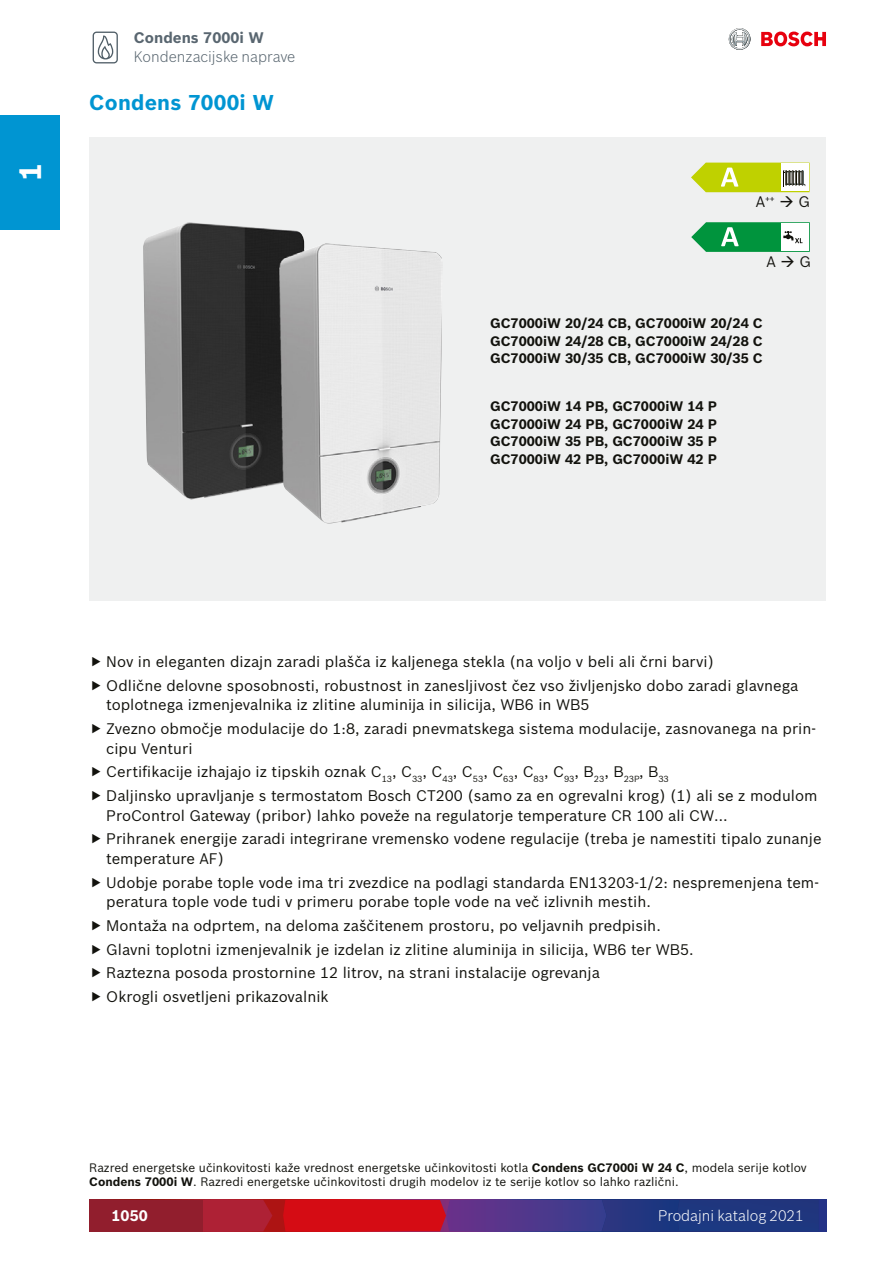
<style>
.page{position:relative;width:893px;height:1263px;background:#fff}
.page>*{position:absolute;margin:0;border:0;box-sizing:border-box;transform-origin:0 0}
.t1{font:700 30px "Bosch Sans";color:#fff}
.Naslov_1{font:700 21px "Bosch Sans";letter-spacing:.01em;color:#0095d2}
.Uvod_nabrajanje{font:15px/19.5px "Bosch Sans";color:#12120d}
.t2{font:300 15px "Bosch Sans";color:#596670}
.t3{font:300 15px "Bosch Sans";color:#fff}
.t4{font:700 15px "Bosch Sans";color:#596670}
.t5{font:700 15px "Bosch Sans";color:#fff}
.Podnaslov{font:700 13.5px "Bosch Sans";color:#12120d}
.Tekst_u_slici{font:12px/14.4px "Bosch Sans";color:#12120d}
.s1{font-weight:700}
</style>
<div class="page">
<svg style="left:729px;top:28px;width:22px;height:22px"></svg>
<svg style="left:761px;top:32px;width:65px;height:14px"></svg>
<div style="left:89px;top:1200px;width:114px;height:31px;background:#911e2d"></div>
<svg style="left:203px;top:1200px;width:623px;height:31px;background:#6d285c"></svg>
<svg style="left:93px;top:32px;width:25px;height:31px"></svg>
<div style="left:0;top:115px;width:60px;height:115px;background:#0095d2"></div>
<div style="left:90px;top:137px;width:736px;height:464px;background:#eff0f0"></div>
<img style="left:143px;top:222px;width:299px;height:302px">
<svg style="left:691px;top:163px;width:119px;height:29px"></svg>
<svg style="left:691px;top:222px;width:119px;height:30px"></svg>
<h1 class="t1" style="left:8px;top:181px;width:20px;rotate:-90deg">1</h1>
<p class="t4" style="left:134px;top:26px;width:132px">Condens 7000i W</p>
<p class="t2" style="left:134px;top:47px;width:163px">Kondenzacijske naprave</p>
<p class="Naslov_1" style="left:89px;top:86px;width:186px">Condens 7000i W</p>
<p class="Uvod_nabrajanje" style="left:756px;top:192px;width:56px">A<sup>++</sup> → G</p>
<p class="Uvod_nabrajanje" style="left:766px;top:252px;width:46px">A → G</p>
<p class="Podnaslov" style="left:490px;top:313px;width:274px">GC7000iW 20/24 CB, GC7000iW 20/24 C</p>
<p class="Podnaslov" style="left:490px;top:331px;width:274px">GC7000iW 24/28 CB, GC7000iW 24/28 C</p>
<p class="Podnaslov" style="left:490px;top:348px;width:274px">GC7000iW 30/35 CB, GC7000iW 30/35 C</p>
<p class="Podnaslov" style="left:490px;top:396px;width:228px">GC7000iW 14 PB, GC7000iW 14 P</p>
<p class="Podnaslov" style="left:490px;top:414px;width:228px">GC7000iW 24 PB, GC7000iW 24 P</p>
<p class="Podnaslov" style="left:490px;top:431px;width:228px">GC7000iW 35 PB, GC7000iW 35 P</p>
<p class="Podnaslov" style="left:490px;top:449px;width:228px">GC7000iW 42 PB, GC7000iW 42 P</p>
<p class="Uvod_nabrajanje" style="left:106px;top:651px;width:609px">Nov in eleganten dizajn zaradi plašča iz kaljenega stekla (na voljo v beli ali črni barvi)</p>
<p class="Uvod_nabrajanje" style="left:106px;top:675px;width:693px">Odlične delovne sposobnosti, robustnost in zanesljivost čez vso življenjsko dobo zaradi glavnega toplotnega izmenjevalnika iz zlitine aluminija in silicija, WB6 in WB5</p>
<p class="Uvod_nabrajanje" style="left:106px;top:718px;width:711px">Zvezno območje modulacije do 1:8, zaradi pnevmatskega sistema modulacije, zasnovanega na prin&shy;cipu Venturi</p>
<p class="Uvod_nabrajanje" style="left:106px;top:761px;width:564px">Certifikacije izhajajo iz tipskih oznak C<sub>13</sub>, C<sub>33</sub>, C<sub>43</sub>, C<sub>53</sub>, C<sub>63</sub>, C<sub>83</sub>, C<sub>93</sub>, B<sub>23</sub>, B<sub>23P</sub>, B<sub>33</sub></p>
<p class="Uvod_nabrajanje" style="left:106px;top:785px;width:713px">Daljinsko upravljanje s termostatom Bosch CT200 (samo za en ogrevalni krog) (1) ali se z modulom<br>ProControl Gateway (pribor) lahko poveže na regulatorje temperature CR 100 ali CW…</p>
<p class="Uvod_nabrajanje" style="left:106px;top:828px;width:717px">Prihranek energije zaradi integrirane vremensko vodene regulacije (treba je namestiti tipalo zunanje temperature AF)</p>
<p class="Uvod_nabrajanje" style="left:106px;top:871px;width:714px">Udobje porabe tople vode ima tri zvezdice na podlagi standarda EN13203-1/2: nespremenjena tem&shy;peratura tople vode tudi v primeru porabe tople vode na več izlivnih mestih.</p>
<p class="Uvod_nabrajanje" style="left:106px;top:915px;width:556px">Montaža na odprtem, na deloma zaščitenem prostoru, po veljavnih predpisih.</p>
<p class="Uvod_nabrajanje" style="left:106px;top:938px;width:589px">Glavni toplotni izmenjevalnik je izdelan iz zlitine aluminija in silicija, WB6 ter WB5.</p>
<p class="Uvod_nabrajanje" style="left:106px;top:962px;width:495px">Raztezna posoda prostornine 12 litrov, na strani instalacije ogrevanja</p>
<p class="Uvod_nabrajanje" style="left:106px;top:986px;width:224px">Okrogli osvetljeni prikazovalnik</p>
<p class="Tekst_u_slici" style="left:89px;top:1160px;width:719px">Razred energetske učinkovitosti kaže vrednost energetske učinkovitosti kotla <span class="s1">Condens GC7000i W 24 C</span>, modela serije kotlov<br><span class="s1">Condens 7000i W</span>. Razredi energetske učinkovitosti drugih modelov iz te serije kotlov so lahko različni.</p>
<p class="t5" style="left:112px;top:1204px;width:38px">1050</p>
<p class="t3" style="left:658px;top:1205px;width:147px">Prodajni katalog 2021</p>
</div>
